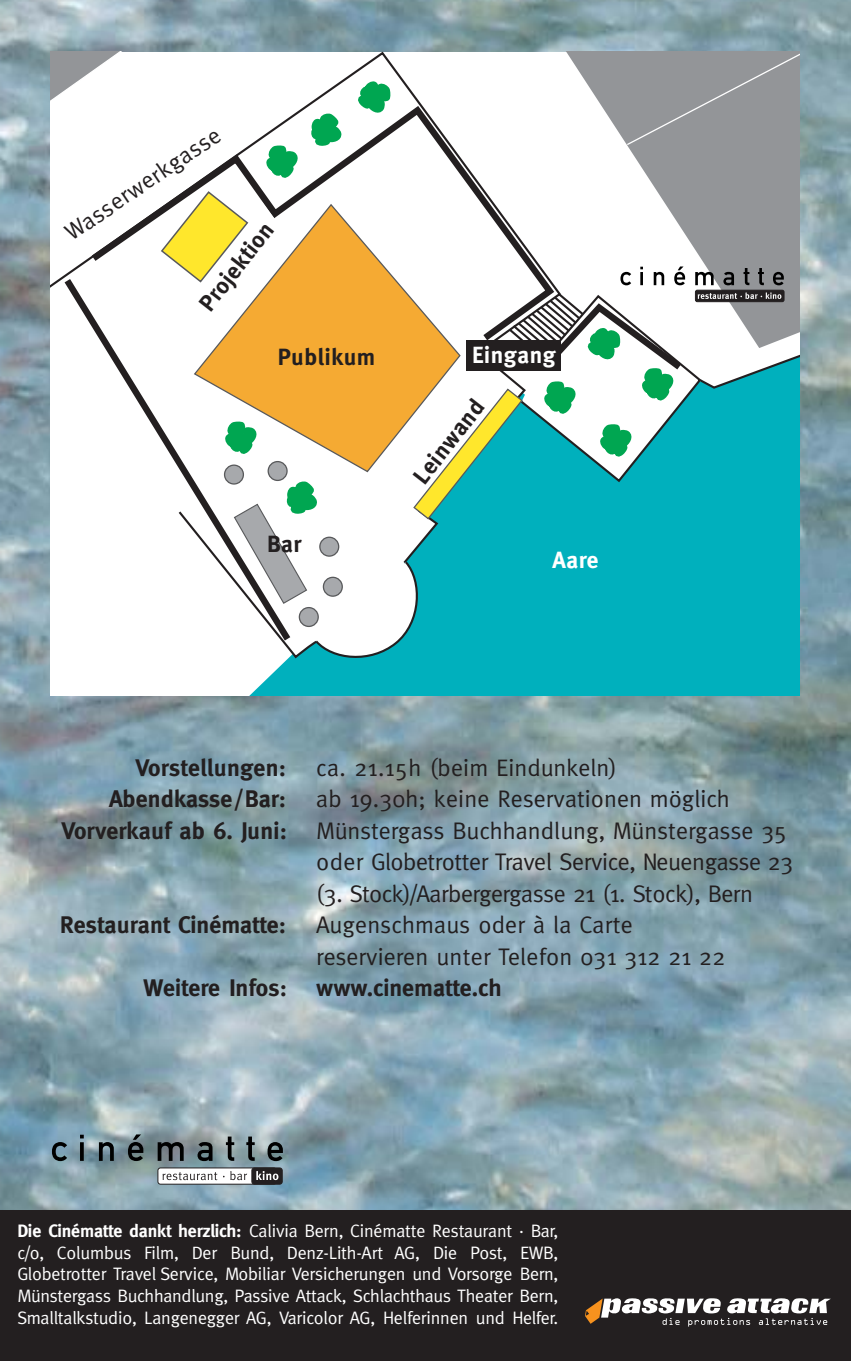
<style>
.page{position:relative;width:851px;height:1361px;background:#fff}
.page>*{position:absolute;margin:0;border:0;box-sizing:border-box;transform-origin:0 0}
.t1{font:24px/31.5px "Meta";letter-spacing:.005em;color:#231f20}
.t2{font:700 24px "Meta";color:#231f20}
.t3{font:24px "Meta";letter-spacing:-.015em;color:#231f20}
.t4{font:24px "Meta";letter-spacing:-.02em;color:#231f20}
.t5{font:23.4px "Meta Bold+FOZEPD";letter-spacing:.025em;color:#231f20}
.t6{font:23.4px "Meta Normal+KDNQLH";color:#231f20}
.t7{font:23.4px "Meta Bold+FOZEPD";letter-spacing:.025em;color:#fff}
.t8{font:18px/21.9px "Meta";letter-spacing:-.01em;color:#fff;text-align:justify}
.s1{font-weight:700}
</style>
<div class="page">
<img style="left:0;top:1px;width:850px;height:1209px">
<div style="left:0;top:1210px;width:850px;height:151px;background:#231f20"></div>
<div style="left:157px;top:1167px;width:119px;height:17px;background:#fff;border:1px solid #231f20;border-radius:3px"></div>
<svg style="left:52px;top:1142px;width:15px;height:19px"></svg>
<svg style="left:80px;top:1142px;width:4px;height:19px"></svg>
<svg style="left:80px;top:1134px;width:4px;height:4px"></svg>
<svg style="left:99px;top:1142px;width:15px;height:19px"></svg>
<svg style="left:128px;top:1134px;width:15px;height:27px"></svg>
<svg style="left:158px;top:1142px;width:26px;height:19px"></svg>
<svg style="left:197px;top:1142px;width:15px;height:19px"></svg>
<svg style="left:226px;top:1136px;width:8px;height:25px"></svg>
<svg style="left:246px;top:1136px;width:9px;height:25px"></svg>
<svg style="left:267px;top:1142px;width:16px;height:19px"></svg>
<div style="left:251px;top:1167px;width:31px;height:17px;background:#231f20;border:1px solid #231f20;border-radius:3px"></div>
<svg style="left:162px;top:1172px;width:55px;height:8px"></svg>
<svg style="left:230px;top:1171px;width:17px;height:9px"></svg>
<svg style="left:256px;top:1171px;width:22px;height:9px"></svg>
<svg style="left:194px;top:663px;width:605px;height:32px;background:#1eb9c4"></svg>
<svg style="left:562px;top:52px;width:237px;height:138px;background:#a0a2a4"></svg>
<div style="left:625px;top:52px;width:174px;height:94px;background:#939598"></div>
<svg style="left:50px;top:52px;width:512px;height:513px"></svg>
<svg style="left:357px;top:81px;width:36px;height:20px"></svg>
<svg style="left:50px;top:52px;width:249px;height:127px"></svg>
<svg style="left:58px;top:101px;width:630px;height:547px"></svg>
<svg style="left:160px;top:190px;width:639px;height:473px"></svg>
<svg style="left:585px;top:1298px;width:245px;height:28px"></svg>
<p class="t6" style="left:60px;top:223px;width:184px;rotate:-34deg">Wasserwerkgasse</p>
<p class="t5" style="left:197px;top:302px;width:107px;rotate:-52deg">Projektion</p>
<p class="t5" style="left:278px;top:348px;width:99px">Publikum</p>
<p class="t5" style="left:267px;top:535px;width:36px">Bar</p>
<p class="t7" style="left:472px;top:346px;width:85px">Eingang</p>
<p class="t5" style="left:411px;top:475px;width:101px;rotate:-52deg">Leinwand</p>
<p class="t7" style="left:552px;top:551px;width:48px">Aare</p>
<h1 class="t2" style="left:135px;top:758px;width:152px">Vorstellungen:</h1>
<h1 class="t1" style="left:316px;top:753px;width:302px">ca. 21.15h (beim Eindunkeln)</h1>
<h1 class="t2" style="left:109px;top:790px;width:178px">Abendkasse/Bar:</h1>
<h1 class="t1" style="left:316px;top:785px;width:415px">ab 19.30h; keine Reservationen möglich</h1>
<h1 class="t1" style="left:62px;top:816px;width:727px"><span class="s1">Vorverkauf ab 6. Juni:</span> Münstergass Buchhandlung, Münstergasse 35</h1>
<h1 class="t3" style="left:316px;top:853px;width:478px">oder Globetrotter Travel Service, Neuengasse 23</h1>
<h1 class="t4" style="left:316px;top:884px;width:438px">(3. Stock)/Aarbergergasse 21 (1. Stock), Bern</h1>
<h1 class="t2" style="left:60px;top:916px;width:227px">Restaurant Cinématte:</h1>
<h1 class="t1" style="left:316px;top:911px;width:410px">Augenschmaus oder à la Carte reservieren unter Telefon 031 312 21 22</h1>
<h1 class="t2" style="left:143px;top:979px;width:360px">Weitere Infos: www.cinematte.ch</h1>
<p class="t8" style="left:17px;top:1221px;width:542px"><span class="s1">Die Cinématte dankt herzlich:</span> Calivia Bern, Cinématte Restaurant · Bar, c/o, Columbus Film, Der Bund, Denz-Lith-Art AG, Die Post, EWB, Globetrotter Travel Service, Mobiliar Versicherungen und Vorsorge Bern, Münstergass Buchhandlung, Passive Attack, Schlachthaus Theater Bern, Smalltalkstudio, Langenegger AG, Varicolor AG, Helferinnen und Helfer.</p>
</div>
